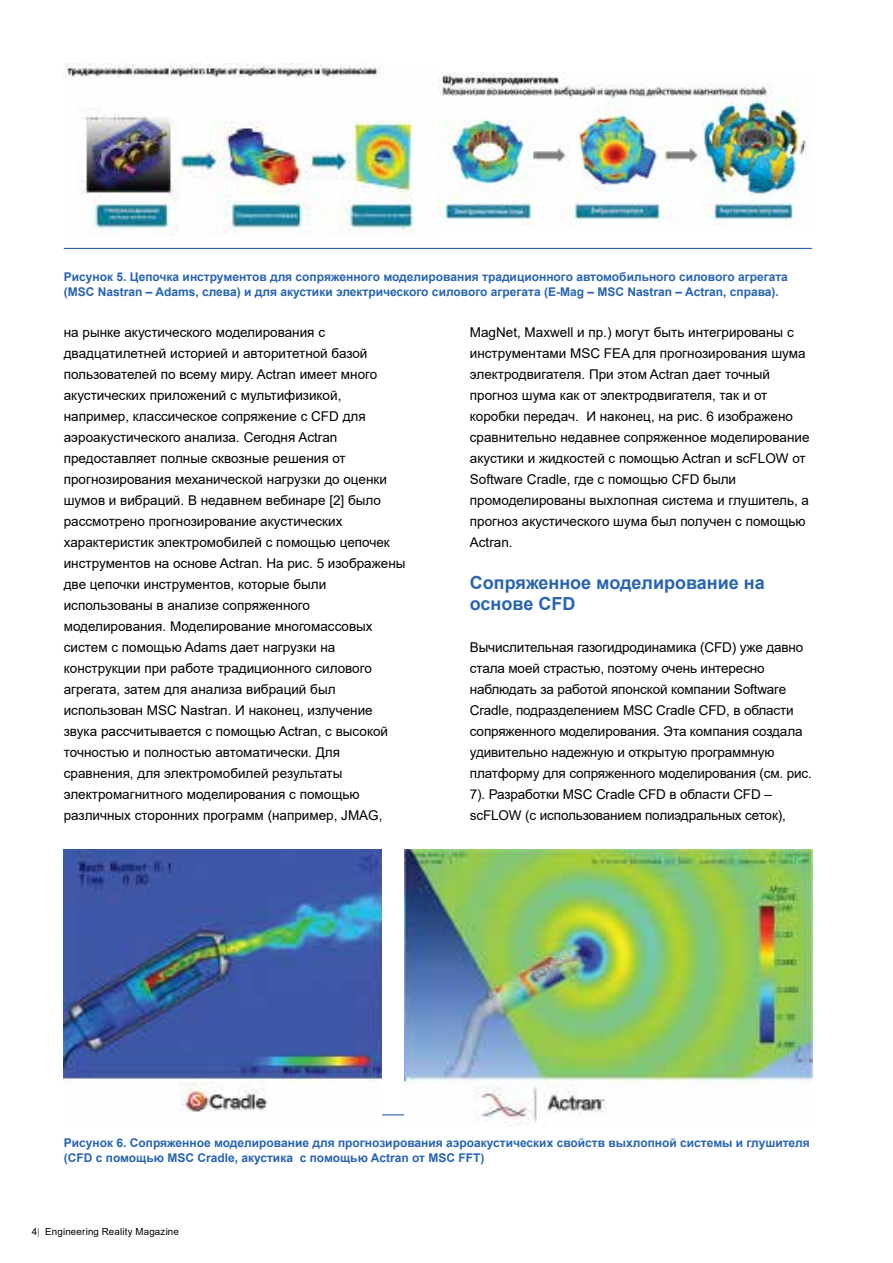
<style>
.page{position:relative;width:893px;height:1263px;background:#fff}
.page>*{position:absolute;margin:0;border:0;box-sizing:border-box;transform-origin:0 0}
.t1{font:700 18px/21px "Arial";color:#2864b0}
.t2{font:13.5px/21px "Arial";color:#000}
.t3{font:700 12px/15px "Arial";color:#2864b0}
.t4{font:9.75px "Arial";letter-spacing:.02em;color:#000}
.s1{color:#6d6e71}
</style>
<div class="page">
<img style="left:65px;top:64px;width:373px;height:172px">
<img style="left:438px;top:72px;width:368px;height:154px">
<hr style="left:64px;top:248px;width:748px;height:1px;background:#2864b0">
<hr style="left:64px;top:1114px;width:748px;height:1px;background:#2864b0">
<img style="left:64px;top:850px;width:317px;height:265px">
<img style="left:404px;top:850px;width:408px;height:276px">
<p class="t3" style="left:64px;top:269px;width:726px">Рисунок 5. Цепочка инструментов для сопряженного моделирования традиционного автомобильного силового агрегата (MSC Nastran – Adams, слева) и для акустики электрического силового агрегата (E-Mag – MSC Nastran – Actran, справа).</p>
<p class="t2" style="left:64px;top:321px;width:343px">на рынке акустического моделирования с двадцатилетней историей и авторитетной базой пользователей по всему миру. Actran имеет много акустических приложений с мультифизикой, например, классическое сопряжение с CFD для аэроакустического анализа. Сегодня Actran предоставляет полные сквозные решения от прогнозирования механической нагрузки до оценки шумов и вибраций. В недавнем вебинаре [2] было рассмотрено прогнозирование акустических характеристик электромобилей с помощью цепочек инструментов на основе Actran. На рис. 5 изображены две цепочки инструментов, которые были использованы в анализе сопряженного моделирования. Моделирование многомассовых систем с помощью Adams дает нагрузки на конструкции при работе традиционного силового агрегата, затем для анализа вибраций был использован MSC Nastran. И наконец, излучение звука рассчитывается с помощью Actran, с высокой точностью и полностью автоматически. Для сравнения, для электромобилей результаты электромагнитного моделирования с помощью различных сторонних программ (например, JMAG,</p>
<p class="t2" style="left:470px;top:322px;width:341px">MagNet, Maxwell и пр.) могут быть интегрированы с инструментами MSC FEA для прогнозирования шума электродвигателя. При этом Actran дает точный прогноз шума как от электродвигателя, так и от коробки передач. И наконец, на рис. 6 изображено сравнительно недавнее сопряженное моделирование акустики и жидкостей с помощью Actran и scFLOW от Software Cradle, где с помощью CFD были промоделированы выхлопная система и глушитель, а прогноз акустического шума был получен с помощью Actran.</p>
<h1 class="t1" style="left:470px;top:572px;width:296px">Сопряженное моделирование на основе CFD</h1>
<p class="t2" style="left:470px;top:636px;width:344px">Вычислительная газогидродинамика (CFD) уже давно стала моей страстью, поэтому очень интересно наблюдать за работой японской компании Software Cradle, подразделением MSC Cradle CFD, в области сопряженного моделирования. Эта компания создала удивительно надежную и открытую программную платформу для сопряженного моделирования (см. рис.<br>7). Разработки MSC Cradle CFD в области CFD – scFLOW (с использованием полиэдральных сеток),</p>
<p class="t3" style="left:64px;top:1136px;width:748px">Рисунок 6. Сопряженное моделирование для прогнозирования аэроакустических свойств выхлопной системы и глушителя (CFD с помощью MSC Cradle, акустика с помощью Actran от MSC FFT)</p>
<p class="t4" style="left:32px;top:1224px;width:149px">4<span class="s1">|</span> Engineering Reality Magazine</p>
</div>
